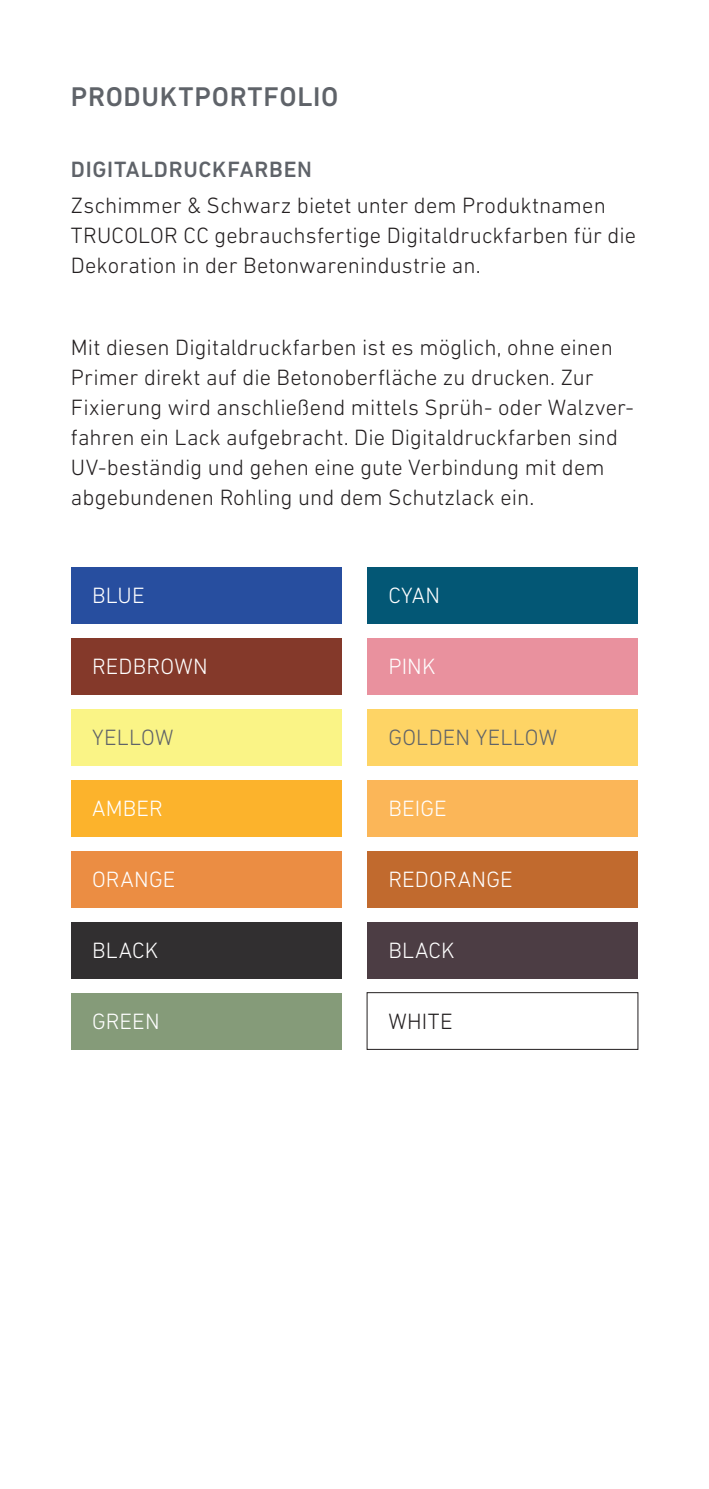
<style>
.page{position:relative;width:709px;height:1489px;background:#fff}
.page>*{position:absolute;margin:0;border:0;box-sizing:border-box;transform-origin:0 0}
.t1{font:500 27.5px "DIN Next LT Pro";letter-spacing:.025em;color:#5f6369}
.t2{font:300 22.5px/30px "DIN Next LT Pro";letter-spacing:.005em;color:#231f20}
.t3{font:300 22.5px "DIN Next LT Pro";letter-spacing:.01em;color:#fff}
.t4{font:500 22.5px "DIN Next LT Pro";letter-spacing:.035em;color:#5f6369}
.t5{font:300 22.5px "DIN Next LT Pro";letter-spacing:.01em;color:#5f6369}
</style>
<div class="page">
<div style="left:71px;top:567px;width:270px;height:57px;background:#274e9f"></div>
<div style="left:71px;top:638px;width:270px;height:56px;background:#84392a"></div>
<div style="left:71px;top:709px;width:270px;height:56px;background:#faf486"></div>
<div style="left:71px;top:780px;width:270px;height:56px;background:#fcb32c"></div>
<div style="left:71px;top:921px;width:270px;height:57px;background:#312f30"></div>
<div style="left:367px;top:921px;width:271px;height:57px;background:#4c3d44"></div>
<div style="left:71px;top:992px;width:270px;height:57px;background:#859b79"></div>
<div style="left:367px;top:567px;width:271px;height:57px;background:#035775"></div>
<div style="left:367px;top:638px;width:271px;height:56px;background:#e9919e"></div>
<div style="left:367px;top:709px;width:271px;height:56px;background:#fed465"></div>
<div style="left:367px;top:780px;width:271px;height:56px;background:#fbb658"></div>
<div style="left:71px;top:850px;width:270px;height:57px;background:#eb8d43"></div>
<div style="left:367px;top:850px;width:271px;height:57px;background:#c16a2e"></div>
<div style="left:367px;top:992px;width:271px;height:57px;border:1px solid #231f20"></div>
<p class="t1" style="left:71px;top:81px;width:269px">PRODUKTPORTFOLIO</p>
<p class="t4" style="left:71px;top:156px;width:243px">DIGITALDRUCKFARBEN</p>
<p class="t2" style="left:71px;top:190px;width:567px">Zschimmer &amp; Schwarz bietet unter dem Produktnamen<br>TRUCOLOR CC gebrauchsfertige Digitaldruckfarben für die<br>Dekoration in der Betonwarenindustrie an.</p>
<p class="t2" style="left:71px;top:331px;width:564px">Mit diesen Digitaldruckfarben ist es möglich, ohne einen Primer direkt auf die Betonoberfläche zu drucken. Zur Fixierung wird anschließend mittels Sprüh- oder Walzver&shy;fahren ein Lack aufgebracht. Die Digitaldruckfarben sind UV-beständig und gehen eine gute Verbindung mit dem abgebundenen Rohling und dem Schutzlack ein.</p>
<p class="t3" style="left:92px;top:582px;width:54px">BLUE</p>
<p class="t3" style="left:388px;top:582px;width:53px">CYAN</p>
<p class="t3" style="left:92px;top:653px;width:117px">REDBROWN</p>
<p class="t3" style="left:388px;top:653px;width:49px">PINK</p>
<p class="t5" style="left:92px;top:724px;width:83px">YELLOW</p>
<p class="t5" style="left:388px;top:724px;width:170px">GOLDEN YELLOW</p>
<p class="t3" style="left:92px;top:795px;width:73px">AMBER</p>
<p class="t3" style="left:388px;top:795px;width:60px">BEIGE</p>
<p class="t3" style="left:92px;top:866px;width:85px">ORANGE</p>
<p class="t3" style="left:388px;top:866px;width:126px">REDORANGE</p>
<p class="t3" style="left:92px;top:937px;width:68px">BLACK</p>
<p class="t3" style="left:388px;top:937px;width:68px">BLACK</p>
<p class="t3" style="left:92px;top:1008px;width:69px">GREEN</p>
<p class="t2" style="left:388px;top:1005px;width:66px">WHITE</p>
</div>
